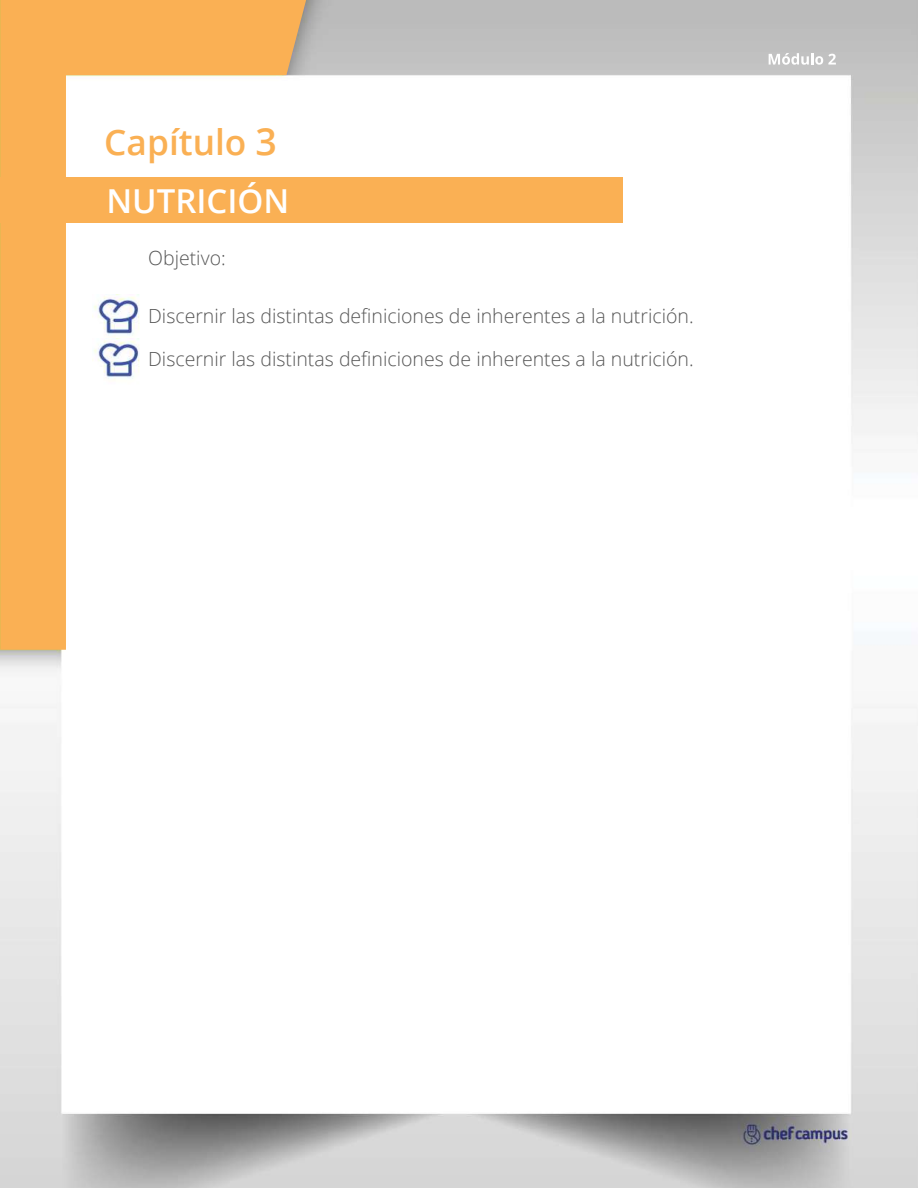
<style>
.page{position:relative;width:918px;height:1188px;background:#fff}
.page>*{position:absolute;margin:0;border:0;box-sizing:border-box;transform-origin:0 0}
.t1{font:600 35.25px "Open Sans";color:#fab054}
.t2{font:600 33px "Open Sans";color:#fff}
.t3{font:300 19.5px "Open Sans";color:#575757}
.s1{font-size:37.5px}
</style>
<div class="page">
<img style="left:0;top:0;width:918px;height:1188px">
<svg style="left:769px;top:53px;width:67px;height:12px"></svg>
<svg style="left:0;top:0;width:306px;height:650px"></svg>
<div style="left:0;top:177px;width:623px;height:46px;background:#fab054"></div>
<img style="left:92px;top:295px;width:47px;height:43px">
<img style="left:92px;top:338px;width:47px;height:47px">
<h1 class="t1" style="left:104px;top:118px;width:174px">Capítulo <span class="s1">3</span></h1>
<h2 class="t2" style="left:106px;top:178px;width:184px">NUTRICIÓN</h2>
<p class="t3" style="left:148px;top:245px;width:79px">Objetivo:</p>
<p class="t3" style="left:148px;top:303px;width:547px">Discernir las distintas definiciones de inherentes a la nutrición.</p>
<p class="t3" style="left:148px;top:346px;width:547px">Discernir las distintas definiciones de inherentes a la nutrición.</p>
</div>
